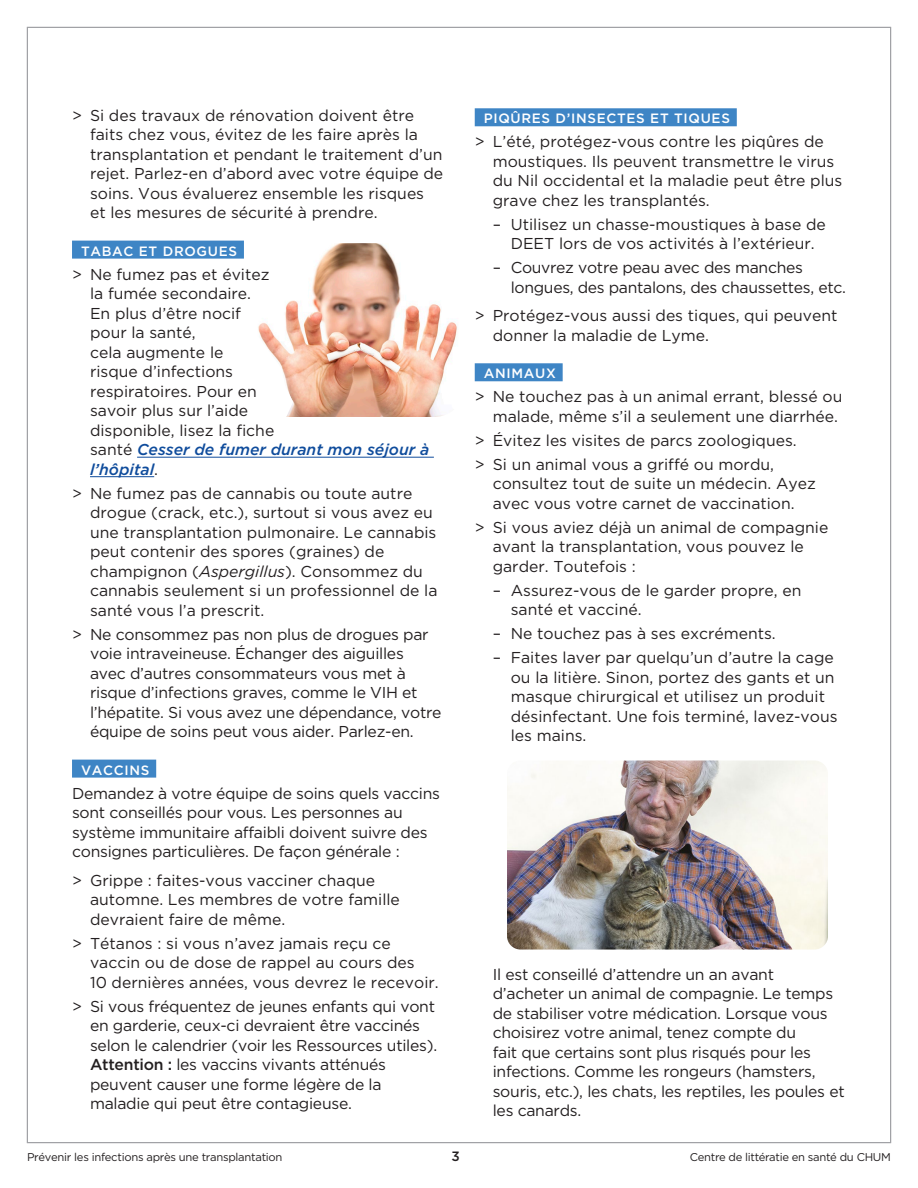
<style>
.page{position:relative;width:918px;height:1188px;background:#fff}
.page>*{position:absolute;margin:0;border:0;box-sizing:border-box;transform-origin:0 0}
.t1{font:15.75px/19.5px "Gotham";color:#231f20}
.t2{font:15.75px/19.5px "Gotham";letter-spacing:-.02em;color:#231f20}
.t3{font:500 13.5px "Gotham";letter-spacing:.05em;color:#fff}
.t4{font:500 13.5px "Gotham";color:#231f20}
.t5{font:11.25px "Gotham";letter-spacing:-.025em;color:#231f20}
.s1{font-weight:500;font-style:italic;color:#0f4c9c}
.s2{font-style:italic}
.s3{font-weight:500}
</style>
<div class="page">
<div style="left:475px;top:108px;width:262px;height:18px;background:#3e85c5"></div>
<div style="left:475px;top:363px;width:88px;height:18px;background:#3e85c5"></div>
<div style="left:72px;top:241px;width:172px;height:18px;background:#3e85c5"></div>
<hr style="left:137px;top:457px;width:297px;height:1px;background:#0f4c9c">
<hr style="left:90px;top:476px;width:64px;height:1px;background:#0f4c9c">
<div style="left:72px;top:760px;width:84px;height:18px;background:#3e85c5"></div>
<img style="left:258px;top:243px;width:199px;height:174px">
<img style="left:507px;top:760px;width:321px;height:190px">
<p class="t1" style="left:90px;top:105px;width:355px;text-indent:-18px">&gt; Si des travaux de rénovation doivent être faits chez vous, évitez de les faire après la transplantation et pendant le traitement d’un rejet. Parlez-en d’abord avec votre équipe de soins. Vous évaluerez ensemble les risques et les mesures de sécurité à prendre.</p>
<p class="t3" style="left:81px;top:242px;width:158px">TABAC ET DROGUES</p>
<p class="t1" style="left:90px;top:264px;width:341px;text-indent:-18px">&gt; Ne fumez pas et évitez<br>la fumée secondaire.<br>En plus d’être nocif<br>pour la santé,<br>cela augmente le<br>risque d’infections<br>respiratoires. Pour en<br>savoir plus sur l’aide<br>disponible, lisez la fiche<br>santé <span class="s1">Cesser de fumer durant mon séjour à l’hôpital</span>.</p>
<p class="t1" style="left:90px;top:483px;width:349px;text-indent:-18px">&gt; Ne fumez pas de cannabis ou toute autre drogue (crack, etc.), surtout si vous avez eu une transplantation pulmonaire. Le cannabis peut contenir des spores (graines) de champignon (<span class="s2">Aspergillus</span>). Consommez du cannabis seulement si un professionnel de la santé vous l’a prescrit.</p>
<p class="t1" style="left:90px;top:624px;width:353px;text-indent:-18px">&gt; Ne consommez pas non plus de drogues par voie intraveineuse. Échanger des aiguilles avec d’autres consommateurs vous met à risque d’infections graves, comme le VIH et l’hépatite. Si vous avez une dépendance, votre équipe de soins peut vous aider. Parlez-en.</p>
<p class="t3" style="left:81px;top:761px;width:70px">VACCINS</p>
<p class="t1" style="left:72px;top:783px;width:370px">Demandez à votre équipe de soins quels vaccins sont conseillés pour vous. Les personnes au système immunitaire affaibli doivent suivre des consignes particulières. De façon générale :</p>
<p class="t1" style="left:90px;top:870px;width:311px;text-indent:-18px">&gt; Grippe : faites-vous vacciner chaque automne. Les membres de votre famille devraient faire de même.</p>
<p class="t1" style="left:90px;top:933px;width:350px;text-indent:-18px">&gt; Tétanos : si vous n’avez jamais reçu ce vaccin ou de dose de rappel au cours des<br>10 dernières années, vous devrez le recevoir.</p>
<p class="t1" style="left:90px;top:996px;width:349px;text-indent:-18px">&gt; Si vous fréquentez de jeunes enfants qui vont en garderie, ceux-ci devraient être vaccinés selon le calendrier (voir les Ressources utiles).<br><span class="s3">Attention :</span> les vaccins vivants atténués peuvent causer une forme légère de la maladie qui peut être contagieuse.</p>
<p class="t5" style="left:27px;top:1150px;width:257px">Prévenir les infections après une transplantation</p>
<p class="t4" style="left:451px;top:1147px;width:10px">3</p>
<p class="t3" style="left:484px;top:110px;width:248px">PIQÛRES D’INSECTES ET TIQUES</p>
<p class="t1" style="left:493px;top:132px;width:351px;text-indent:-18px">&gt; L’été, protégez-vous contre les piqûres de moustiques. Ils peuvent transmettre le virus du Nil occidental et la maladie peut être plus grave chez les transplantés.</p>
<p class="t1" style="left:493px;top:214px;width:335px;text-align:center">– Utilisez un chasse-moustiques à base de<br>DEET lors de vos activités à l’extérieur.</p>
<p class="t2" style="left:511px;top:258px;width:337px;text-indent:-18px">– Couvrez votre peau avec des manches longues, des pantalons, des chaussettes, etc.</p>
<p class="t1" style="left:493px;top:306px;width:346px;text-indent:-18px">&gt; Protégez-vous aussi des tiques, qui peuvent donner la maladie de Lyme.</p>
<p class="t3" style="left:484px;top:365px;width:74px">ANIMAUX</p>
<p class="t1" style="left:475px;top:387px;width:369px;text-align:right">&gt; Ne touchez pas à un animal errant, blessé ou malade, même s’il a seulement une diarrhée.</p>
<p class="t1" style="left:475px;top:428px;width:324px;line-height:24px">&gt; Évitez les visites de parcs zoologiques. &gt; Si un animal vous a griffé ou mordu,</p>
<p class="t1" style="left:493px;top:474px;width:325px">consultez tout de suite un médecin. Ayez avec vous votre carnet de vaccination.</p>
<p class="t1" style="left:493px;top:517px;width:337px;text-indent:-18px">&gt; Si vous aviez déjà un animal de compagnie avant la transplantation, vous pouvez le garder. Toutefois :</p>
<p class="t1" style="left:511px;top:580px;width:292px;text-indent:-18px">– Assurez-vous de le garder propre, en santé et vacciné.</p>
<p class="t1" style="left:493px;top:624px;width:285px">– Ne touchez pas à ses excréments.</p>
<p class="t1" style="left:511px;top:648px;width:328px;text-indent:-18px">– Faites laver par quelqu’un d’autre la cage ou la litière. Sinon, portez des gants et un masque chirurgical et utilisez un produit désinfectant. Une fois terminé, lavez-vous les mains.</p>
<p class="t1" style="left:493px;top:964px;width:354px">Il est conseillé d’attendre un an avant d’acheter un animal de compagnie. Le temps de stabiliser votre médication. Lorsque vous choisirez votre animal, tenez compte du<br>fait que certains sont plus risqués pour les infections. Comme les rongeurs (hamsters, souris, etc.), les chats, les reptiles, les poules et les canards.</p>
<p class="t5" style="left:690px;top:1150px;width:203px">Centre de littératie en santé du CHUM</p>
</div>
